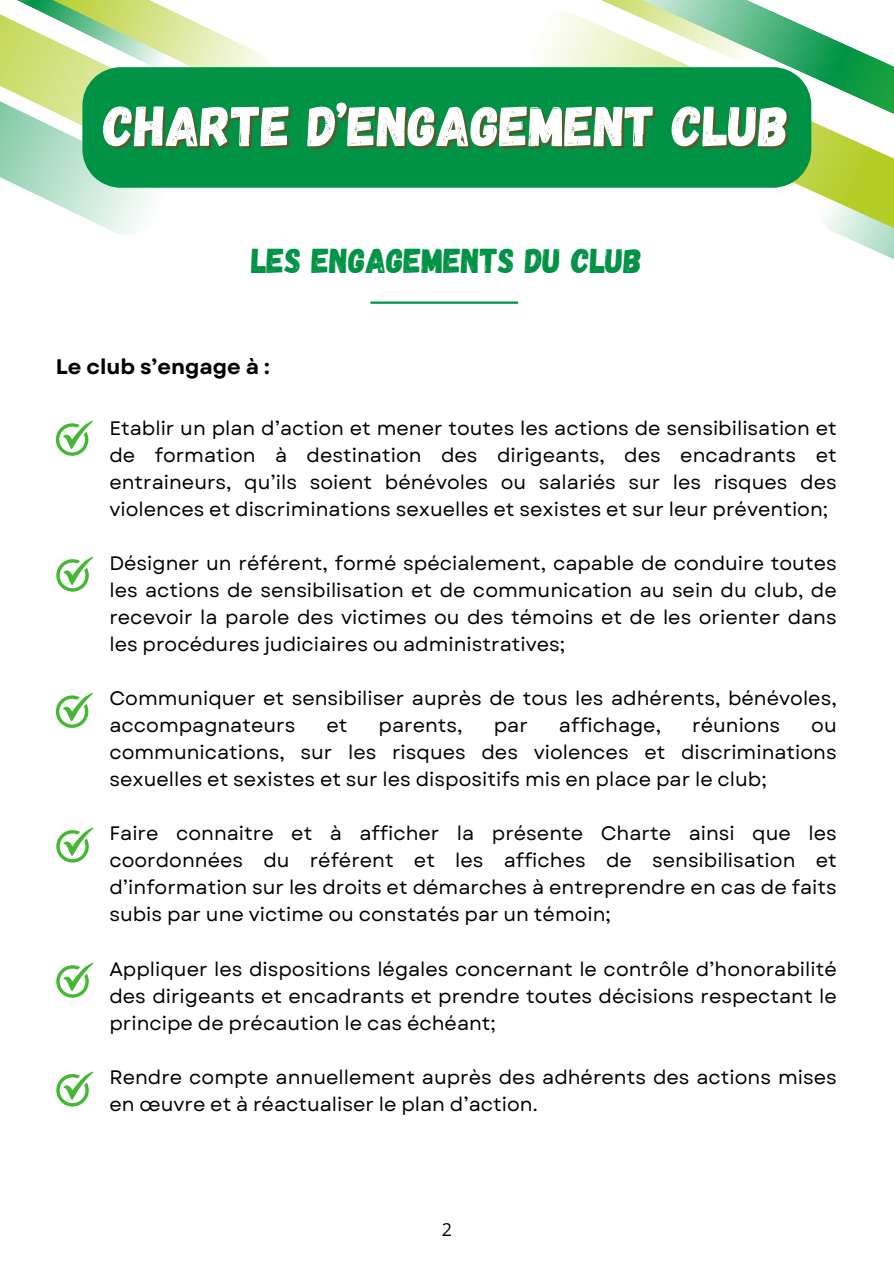
<style>
.page{position:relative;width:894px;height:1264px;background:#fff}
.page>*{position:absolute;margin:0;border:0;box-sizing:border-box;transform-origin:0 0}
.t1{font:56.85px "Gagalin";color:#fff}
.t2{font:34.5px "Gagalin";color:#009345}
.t3{font:700 21px "Garet";color:#000}
.t4{font:19.5px/27px "Garet";color:#000;text-align:justify}
.t5{font:18px "Open Sans";color:#000}
</style>
<div class="page">
<svg style="left:537px;top:0;width:356px;height:259px"></svg>
<svg style="left:0;top:0;width:269px;height:235px"></svg>
<div style="left:82px;top:67px;width:729px;height:121px;background:#009345"></div>
<div style="left:605px;top:214px;width:59px;height:50px;background:#fff"></div>
<hr style="left:370px;top:301px;width:148px;height:3px;background:#009345">
<svg style="left:56px;top:421px;width:37px;height:34px"></svg>
<svg style="left:56px;top:556px;width:37px;height:35px"></svg>
<svg style="left:56px;top:827px;width:37px;height:35px"></svg>
<svg style="left:56px;top:962px;width:37px;height:35px"></svg>
<svg style="left:56px;top:1071px;width:37px;height:35px"></svg>
<svg style="left:56px;top:693px;width:37px;height:34px"></svg>
<h1 class="t1" style="left:104px;top:89px;width:686px">CHARTE D’ENGAGEMENT CLUB</h1>
<p class="t2" style="left:251px;top:238px;width:392px">LES ENGAGEMENTS DU CLUB</p>
<p class="t3" style="left:56px;top:351px;width:215px">Le club s’engage à :</p>
<p class="t4" style="left:109px;top:415px;width:728px">Etablir un plan d’action et mener toutes les actions de sensibilisation et de formation à destination des dirigeants, des encadrants et entraineurs, qu’ils soient bénévoles ou salariés sur les risques des violences et discriminations sexuelles et sexistes et sur leur prévention;</p>
<p class="t4" style="left:109px;top:550px;width:728px">Désigner un référent, formé spécialement, capable de conduire toutes les actions de sensibilisation et de communication au sein du club, de recevoir la parole des victimes ou des témoins et de les orienter dans les procédures judiciaires ou administratives;</p>
<p class="t4" style="left:109px;top:685px;width:728px">Communiquer et sensibiliser auprès de tous les adhérents, bénévoles, accompagnateurs</p>
<p class="t4" style="left:326px;top:712px;width:23px">et</p>
<p class="t4" style="left:378px;top:712px;width:86px">parents,</p>
<p class="t4" style="left:493px;top:712px;width:36px">par</p>
<p class="t4" style="left:559px;top:712px;width:104px">affichage,</p>
<p class="t4" style="left:692px;top:712px;width:89px">réunions</p>
<p class="t4" style="left:109px;top:712px;width:728px;text-indent:701px">ou communications, sur les risques des violences et discriminations sexuelles et sexistes et sur les dispositifs mis en place par le club;</p>
<p class="t4" style="left:109px;top:820px;width:728px">Faire connaitre et à afficher la présente Charte ainsi que les coordonnées du référent et les affiches de sensibilisation et d’information sur les droits et démarches à entreprendre en cas de faits subis par une victime ou constatés par un témoin;</p>
<p class="t4" style="left:109px;top:955px;width:728px">Appliquer les dispositions légales concernant le contrôle d’honorabilité des dirigeants et encadrants et prendre toutes décisions respectant le principe de précaution le cas échéant;</p>
<p class="t4" style="left:109px;top:1063px;width:728px">Rendre compte annuellement auprès des adhérents des actions mises en œuvre et à réactualiser le plan d’action.</p>
<h2 class="t5" style="left:441px;top:1216px;width:12px">2</h2>
</div>
